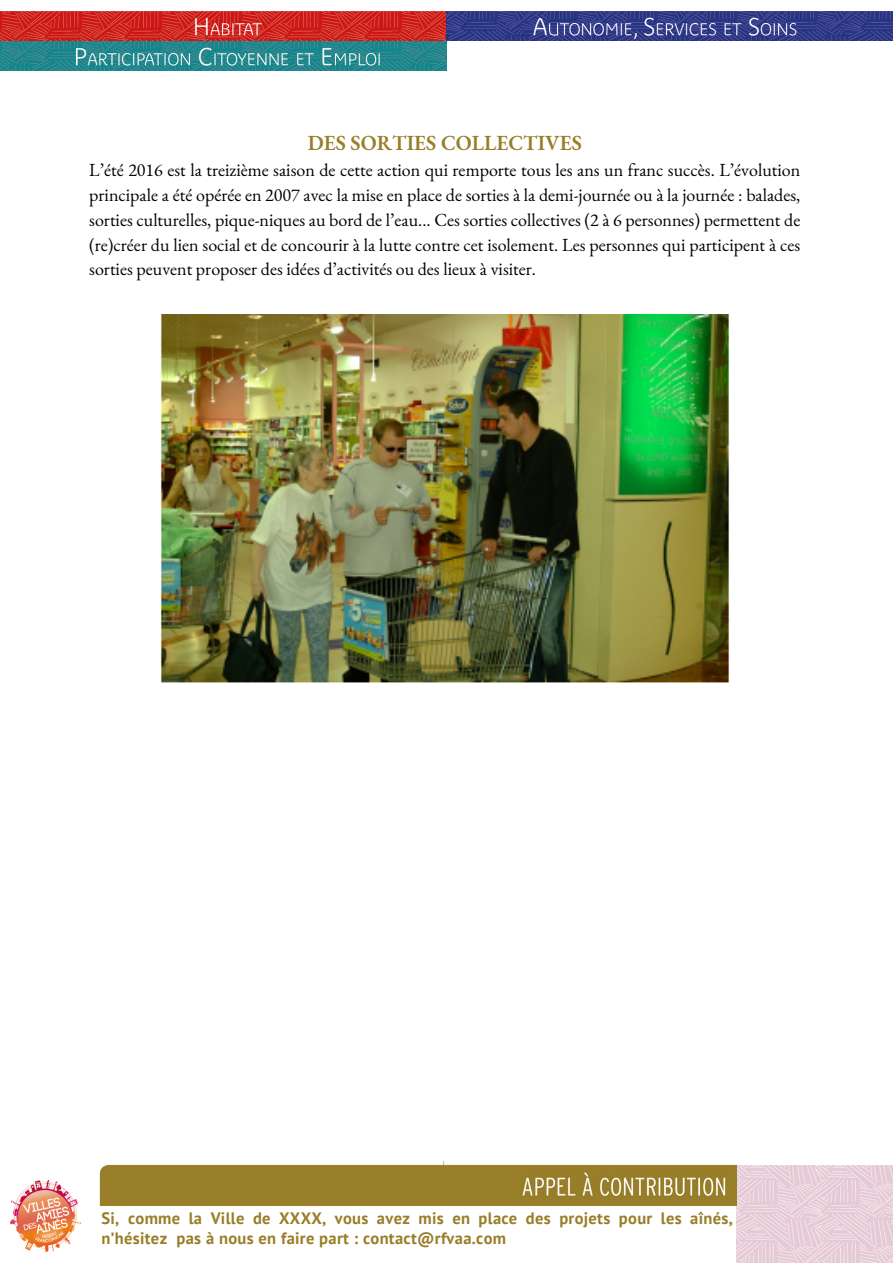
<style>
.page{position:relative;width:893px;height:1264px;background:#fff}
.page>*{position:absolute;margin:0;border:0;box-sizing:border-box;transform-origin:0 0}
.t1{font:600 21px "EB Garamond";color:#987e28}
.t2{font:18px/24.8px "EB Garamond";color:#000;text-align:justify}
.t3{font:700 16.5px/20.2px "PT Sans";letter-spacing:.02em;color:#987e28}
</style>
<div class="page">
<img style="left:0;top:12px;width:446px;height:58px">
<img style="left:446px;top:12px;width:446px;height:29px">
<img style="left:736px;top:1165px;width:156px;height:97px">
<img style="left:99px;top:1161px;width:637px;height:45px">
<img style="left:11px;top:1180px;width:70px;height:71px">
<img style="left:161px;top:314px;width:568px;height:369px">
<p class="t1" style="left:308px;top:129px;width:276px">DES SORTIES COLLECTIVES</p>
<p class="t2" style="left:89px;top:158px;width:712px">L’été 2016 est la treizième saison de cette action qui remporte tous les ans un franc succès. L’évolution principale a été opérée en 2007 avec la mise en place de sorties à la demi-journée ou à la journée : balades, sorties culturelles, pique-niques au bord de l’eau... Ces sorties collectives (2 à 6 personnes) permettent de (re)créer du lien social et de concourir à la lutte contre cet isolement. Les personnes qui participent à ces sorties peuvent proposer des idées d’activités ou des lieux à visiter.</p>
<p class="t3" style="left:101px;top:1207px;width:633px">Si, comme la Ville de XXXX, vous avez mis en place des projets pour les aînés, n’hésitez pas à nous en faire part : contact@rfvaa.com</p>
</div>
